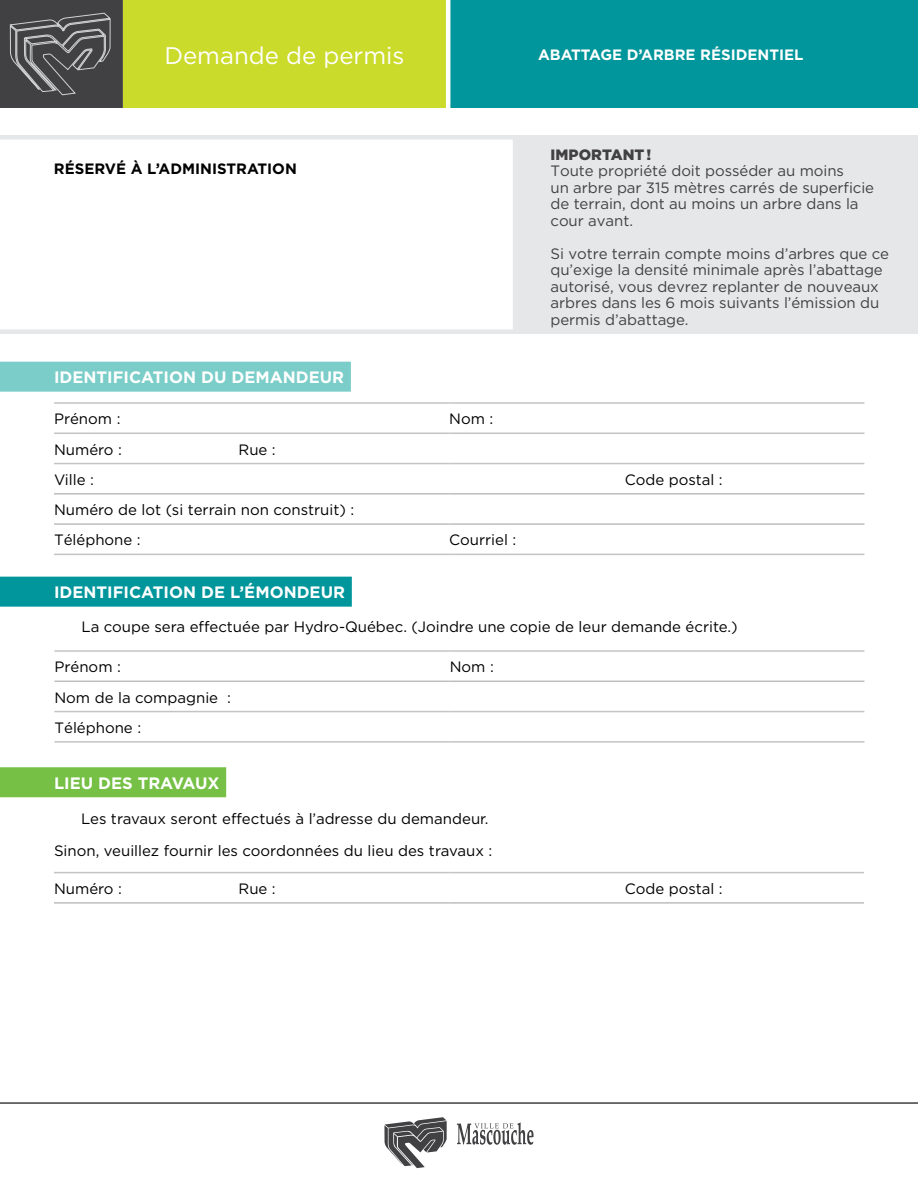
<style>
.page{position:relative;width:918px;height:1188px;background:#fff}
.page>*{position:absolute;margin:0;border:0;box-sizing:border-box;transform-origin:0 0}
.t1{font:24px "Gotham HTF";color:#fff}
.t2{font:700 16.5px "Gotham HTF";color:#fff}
.t3{font:15px/30.3px "Gotham HTF";color:#000}
.t4{font:15px/16.5px "Gotham HTF";letter-spacing:-.005em;color:#414042}
.t5{font:700 15px "Gotham HTF";color:#fff}
.t6{font:700 15px "Gotham HTF";color:#000}
.t7{font:900 15px "Gotham HTF";letter-spacing:.005em;color:#414042}
</style>
<div class="page">
<svg style="left:384px;top:1117px;width:63px;height:51px"></svg>
<svg style="left:457px;top:1122px;width:77px;height:23px"></svg>
<hr style="left:0;top:1102px;width:918px;height:2px;background:#414042">
<div style="left:123px;top:0;width:795px;height:108px;background:#cbdb2c"></div>
<div style="left:450px;top:0;width:468px;height:108px;background:#00969b"></div>
<hr style="left:446px;top:0;width:4px;height:108px;background:#fff">
<div style="left:118px;top:0;width:5px;height:108px;background:#414042"></div>
<div style="left:0;top:0;width:121px;height:108px;background:#414042"></div>
<svg style="left:10px;top:12px;width:101px;height:83px"></svg>
<div style="left:0;top:362px;width:351px;height:30px;background:#7acdc8"></div>
<div style="left:0;top:577px;width:352px;height:30px;background:#00969b"></div>
<hr style="left:54px;top:402px;width:395px;height:2px;background:#c2c4c6">
<hr style="left:449px;top:402px;width:415px;height:2px;background:#c2c4c6">
<hr style="left:54px;top:554px;width:395px;height:1px;background:#c2c4c6">
<hr style="left:449px;top:554px;width:415px;height:1px;background:#c2c4c6">
<hr style="left:54px;top:433px;width:395px;height:1px;background:#c2c4c6">
<hr style="left:449px;top:433px;width:415px;height:1px;background:#c2c4c6">
<hr style="left:54px;top:463px;width:395px;height:1px;background:#c2c4c6">
<hr style="left:449px;top:463px;width:415px;height:1px;background:#c2c4c6">
<hr style="left:54px;top:493px;width:395px;height:2px;background:#bcbec0">
<hr style="left:449px;top:493px;width:415px;height:2px;background:#bcbec0">
<hr style="left:54px;top:523px;width:395px;height:2px;background:#bcbec0">
<hr style="left:449px;top:523px;width:415px;height:2px;background:#bcbec0">
<hr style="left:54px;top:650px;width:396px;height:2px;background:#c2c4c6">
<hr style="left:450px;top:650px;width:414px;height:2px;background:#c2c4c6">
<hr style="left:54px;top:711px;width:396px;height:1px;background:#c2c4c6">
<hr style="left:450px;top:711px;width:414px;height:1px;background:#c2c4c6">
<hr style="left:54px;top:741px;width:396px;height:2px;background:#c2c4c6">
<hr style="left:450px;top:741px;width:414px;height:2px;background:#c2c4c6">
<hr style="left:54px;top:681px;width:396px;height:1px;background:#bcbec0">
<hr style="left:450px;top:681px;width:414px;height:1px;background:#bcbec0">
<svg style="left:0;top:135px;width:516px;height:199px"></svg>
<div style="left:516px;top:135px;width:402px;height:199px;background:#e6e7e8"></div>
<div style="left:0;top:767px;width:226px;height:30px;background:#75c045"></div>
<hr style="left:54px;top:872px;width:395px;height:1px;background:#c2c4c6">
<hr style="left:449px;top:872px;width:415px;height:1px;background:#c2c4c6">
<hr style="left:54px;top:902px;width:395px;height:2px;background:#bcbec0">
<hr style="left:449px;top:902px;width:415px;height:2px;background:#bcbec0">
<h1 class="t1" style="left:164px;top:42px;width:242px">Demande de permis</h1>
<p class="t5" style="left:538px;top:46px;width:267px">ABATTAGE D’ARBRE RÉSIDENTIEL</p>
<p class="t6" style="left:54px;top:160px;width:245px">RÉSERVÉ À L’ADMINISTRATION</p>
<p class="t2" style="left:54px;top:368px;width:292px">IDENTIFICATION DU DEMANDEUR</p>
<p class="t7" style="left:551px;top:146px;width:102px">IMPORTANT !</p>
<p class="t4" style="left:551px;top:163px;width:325px">Toute propriété doit posséder au moins<br>un arbre par 315 mètres carrés de superficie de terrain, dont au moins un arbre dans la cour avant.</p>
<p class="t4" style="left:551px;top:245px;width:340px">Si votre terrain compte moins d’arbres que ce qu’exige la densité minimale après l’abattage autorisé, vous devrez replanter de nouveaux arbres dans les 6 mois suivants l’émission du permis d’abattage.</p>
<p class="t3" style="left:54px;top:404px;width:68px">Prénom :</p>
<p class="t3" style="left:449px;top:404px;width:46px">Nom :</p>
<p class="t3" style="left:54px;top:434px;width:69px">Numéro :</p>
<p class="t3" style="left:238px;top:434px;width:39px">Rue :</p>
<p class="t3" style="left:54px;top:464px;width:41px">Ville :</p>
<p class="t3" style="left:625px;top:464px;width:99px">Code postal :</p>
<p class="t3" style="left:54px;top:494px;width:302px">Numéro de lot (si terrain non construit) :<br>Téléphone :</p>
<p class="t3" style="left:449px;top:525px;width:69px">Courriel :</p>
<p class="t2" style="left:54px;top:583px;width:293px">IDENTIFICATION DE L’ÉMONDEUR</p>
<p class="t3" style="left:81px;top:612px;width:658px">La coupe sera effectuée par Hydro-Québec. (Joindre une copie de leur demande écrite.)</p>
<p class="t3" style="left:54px;top:652px;width:68px">Prénom :</p>
<p class="t3" style="left:450px;top:652px;width:46px">Nom :</p>
<p class="t3" style="left:54px;top:682px;width:178px">Nom de la compagnie :<br>Téléphone :</p>
<p class="t2" style="left:54px;top:773px;width:167px">LIEU DES TRAVAUX</p>
<p class="t3" style="left:54px;top:803px;width:440px;line-height:31.5px;text-align:right">Les travaux seront effectués à l’adresse du demandeur.<br>Sinon, veuillez fournir les coordonnées du lieu des travaux :</p>
<p class="t3" style="left:54px;top:873px;width:69px">Numéro :</p>
<p class="t3" style="left:238px;top:873px;width:39px">Rue :</p>
<p class="t3" style="left:625px;top:873px;width:99px">Code postal :</p>
</div>
